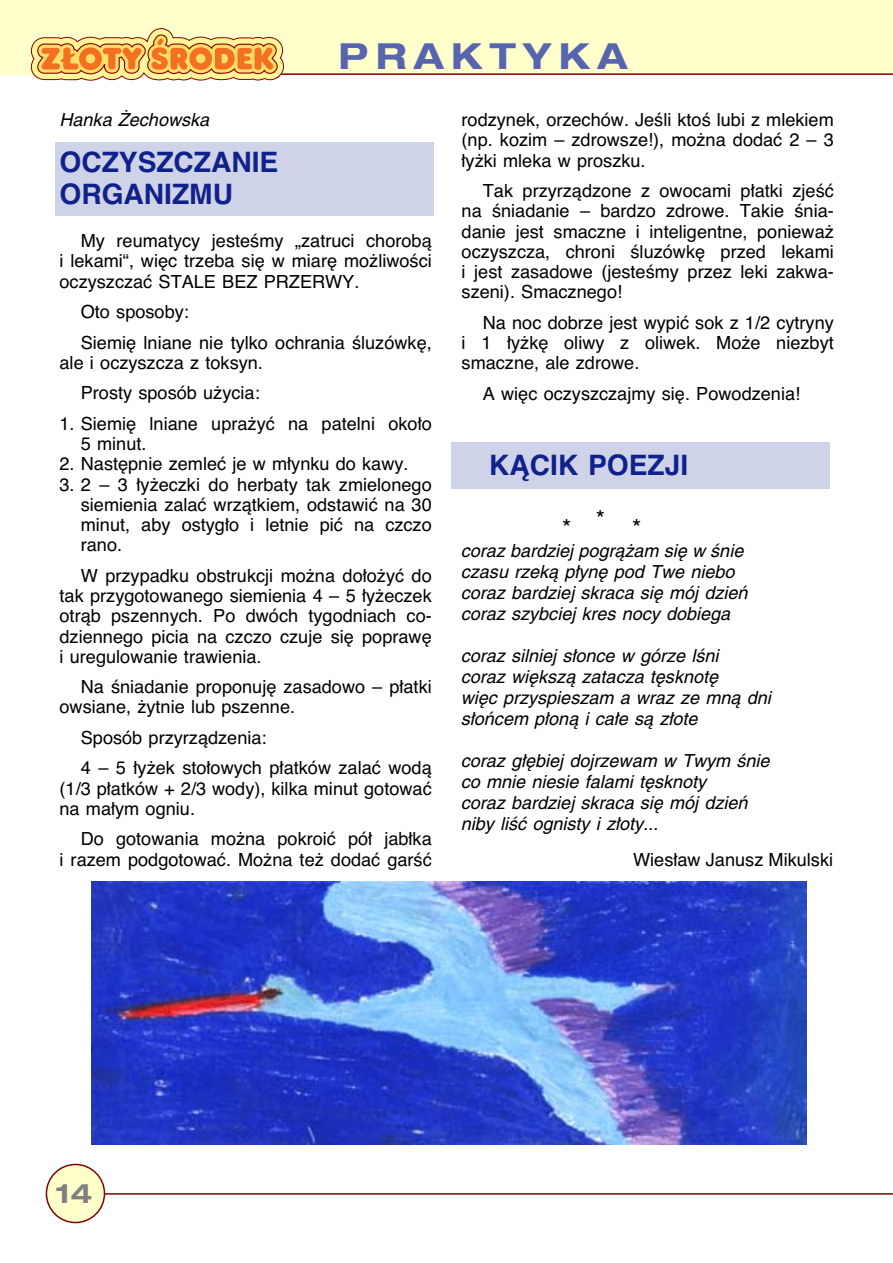
<style>
.page{position:relative;width:893px;height:1263px;background:#fff}
.page>*{position:absolute;margin:0;border:0;box-sizing:border-box;transform-origin:0 0}
.t1{font:36px "Phelvetica Neu Bold Extended";letter-spacing:.205em;color:#5764ae}
.t2{font:700 27px/32.4px "Phelvetica";color:#10218b}
.t3{font:27px "Phelvetica Neu Bold Extended";color:#808080}
.t4{font:22.5px "Phelvetica";color:#000}
.t5{font:17.25px/20.2px "Phelvetica";color:#000;text-align:justify}
.t6{font:italic 17.25px/21px "Phelvetica";color:#000}
</style>
<div class="page">
<div style="left:55px;top:142px;width:379px;height:74px;background:#cfd3e8"></div>
<div style="left:0;top:0;width:892px;height:74px;background:#ffc"></div>
<hr style="left:103px;top:1193px;width:789px;height:2px;background:#800008">
<hr style="left:275px;top:73px;width:617px;height:2px;background:#800008">
<svg style="left:30px;top:29px;width:299px;height:52px"></svg>
<svg style="left:46px;top:1164px;width:59px;height:59px"></svg>
<img style="left:92px;top:881px;width:714px;height:264px">
<div style="left:451px;top:443px;width:379px;height:46px;background:#cfd3e8"></div>
<h1 class="t1" style="left:338px;top:43px;width:290px">PRAKTYKA</h1>
<p class="t6" style="left:60px;top:112px;width:151px">Hanka ˚echowska</p>
<h2 class="t2" style="left:60px;top:148px;width:220px">OCZYSZCZANIE<br>ORGANIZMU</h2>
<p class="t5" style="left:60px;top:232px;width:374px;text-indent:21px">My reumatycy jesteÊmy „zatruci chorobà i lekami“, wi´c trzeba si´ w miar´ mo˝liwoÊci oczyszczaç STALE BEZ PRZERWY.</p>
<p class="t5" style="left:81px;top:298px;width:352px;line-height:30.5px">Oto sposoby:<br>Siemi´ lniane nie tylko ochrania Êluzówk´,</p>
<p class="t5" style="left:60px;top:349px;width:205px;line-height:30.5px;text-align:right">ale i oczyszcza z toksyn.<br>Prosty sposób u˝ycia:</p>
<p class="t5" style="left:81px;top:415px;width:352px;text-indent:-21px">1. Siemi´ lniane upra˝yç na patelni oko∏o<br>5 minut.</p>
<p class="t5" style="left:60px;top:455px;width:350px">2. Nast´pnie zemleç je w m∏ynku do kawy.</p>
<p class="t5" style="left:81px;top:476px;width:352px;text-indent:-21px">3. 2 – 3 ∏y˝eczki do herbaty tak zmielonego siemienia zalaç wrzàtkiem, odstawiç na 30 minut, aby ostyg∏o i letnie piç na czczo rano.</p>
<p class="t5" style="left:60px;top:567px;width:374px;text-indent:21px">W przypadku obstrukcji mo˝na do∏o˝yç do tak przygotowanego siemienia 4 – 5 ∏y˝eczek otràb pszennych. Po dwóch tygodniach co&shy;dziennego picia na czczo czuje si´ popraw´ i uregulowanie trawienia.</p>
<p class="t5" style="left:60px;top:678px;width:374px;text-indent:21px">Na Êniadanie proponuj´ zasadowo – p∏atki owsiane, ˝ytnie lub pszenne.</p>
<p class="t5" style="left:81px;top:724px;width:352px;line-height:30.5px">Sposób przyrzàdzenia:<br>4 – 5 ∏y˝ek sto∏owych p∏atków zalaç wodà</p>
<p class="t5" style="left:60px;top:780px;width:374px">(1/3 p∏atków + 2/3 wody), kilka minut gotowaç na ma∏ym ogniu.</p>
<p class="t5" style="left:60px;top:830px;width:374px;text-align:right">Do gotowania mo˝na pokroiç pó∏ jab∏ka<br>i razem podgotowaç. Mo˝na te˝ dodaç garÊç</p>
<p class="t5" style="left:461px;top:111px;width:374px">rodzynek, orzechów. JeÊli ktoÊ lubi z mlekiem (np. kozim – zdrowsze!), mo˝na dodaç 2 – 3 ∏y˝ki mleka w proszku.</p>
<p class="t5" style="left:461px;top:182px;width:374px;text-indent:21px">Tak przyrzàdzone z owocami p∏atki zjeÊç na Êniadanie – bardzo zdrowe. Takie Ênia&shy;danie jest smaczne i inteligentne, poniewa˝ oczyszcza, chroni Êluzówk´ przed lekami i jest zasadowe (jesteÊmy przez leki zakwa&shy;szeni). Smacznego!</p>
<p class="t5" style="left:461px;top:314px;width:374px;text-indent:21px">Na noc dobrze jest wypiç sok z 1/2 cytryny i 1 ∏y˝k´ oliwy z oliwek. Mo˝e niezbyt smaczne, ale zdrowe.</p>
<p class="t5" style="left:483px;top:385px;width:319px">A wi´c oczyszczajmy si´. Powodzenia!</p>
<h2 class="t2" style="left:489px;top:452px;width:200px">KÑCIK POEZJI</h2>
<h3 class="t4" style="left:596px;top:509px;width:11px">*</h3>
<h3 class="t4" style="left:562px;top:518px;width:11px">*</h3>
<h3 class="t4" style="left:632px;top:518px;width:11px">*</h3>
<p class="t6" style="left:461px;top:542px;width:288px">coraz bardziej pogrà˝am si´ w Ênie czasu rzekà p∏yn´ pod Twe niebo coraz bardziej skraca si´ mój dzieƒ coraz szybciej kres nocy dobiega</p>
<p class="t6" style="left:461px;top:647px;width:311px">coraz silniej s∏once w górze lÊni<br>coraz wi´kszà zatacza t´sknot´<br>wi´c przyspieszam a wraz ze mnà dni s∏oƒcem p∏onà i ca∏e sà z∏ote</p>
<p class="t6" style="left:461px;top:752px;width:310px">coraz g∏´biej dojrzewam w Twym Ênie co mnie niesie falami t´sknoty<br>coraz bardziej skraca si´ mój dzieƒ niby liÊç ognisty i z∏oty...</p>
<p class="t5" style="left:633px;top:851px;width:201px">Wies∏aw Janusz Mikulski</p>
<h2 class="t3" style="left:56px;top:1183px;width:39px">14</h2>
</div>
